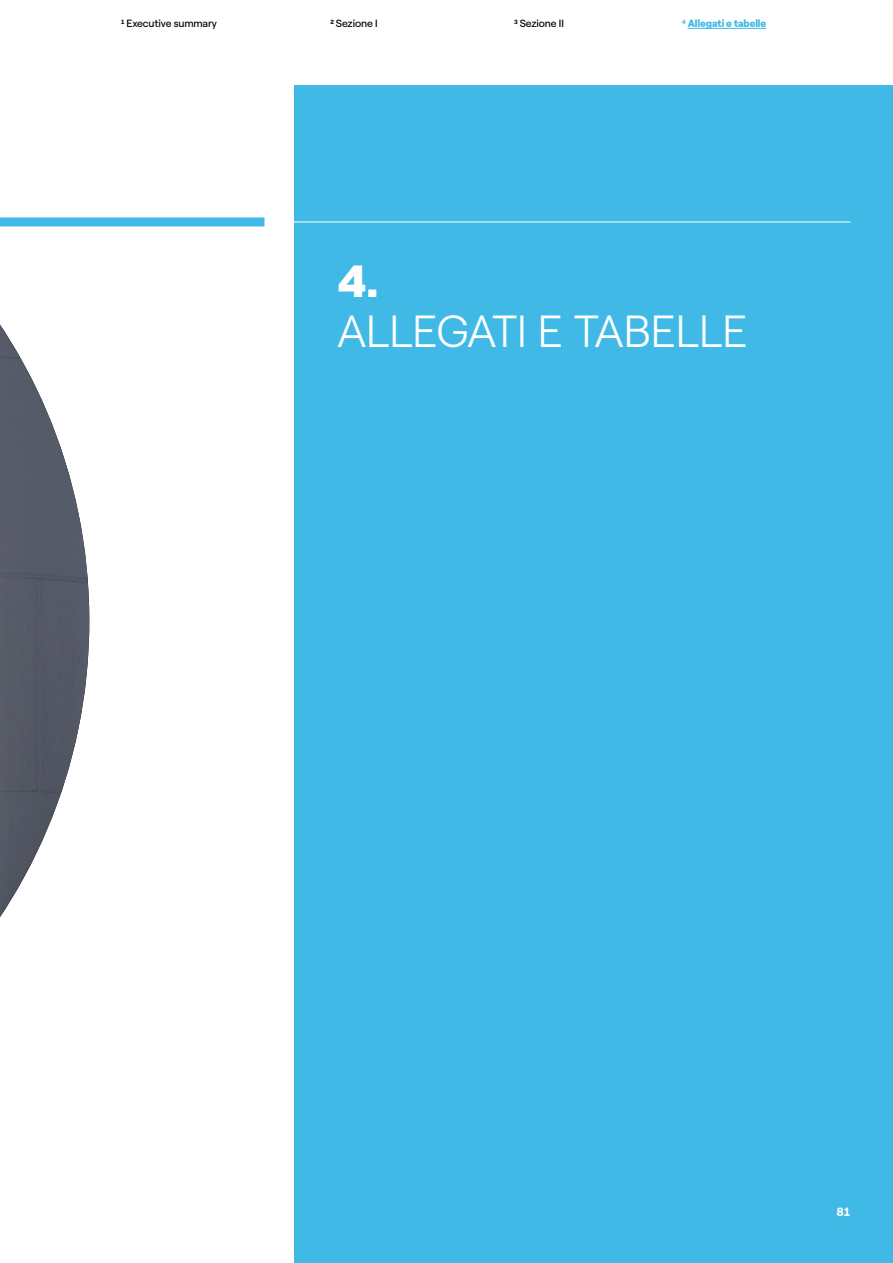
<style>
.page{position:relative;width:893px;height:1263px;background:#fff}
.page>*{position:absolute;margin:0;border:0;box-sizing:border-box;transform-origin:0 0}
.t1{font:300 45px "Roobert ENEL";color:#fff}
.t2{font:900 45px "Roobert ENEL";color:#fff}
.t3{font:700 12px "Roobert ENEL";color:#fff}
.t4{font:10.5px "Roobert ENEL";letter-spacing:-.01em;color:#000}
.t5{font:900 10.5px "Roobert ENEL";letter-spacing:-.01em;color:#41b9e6}
</style>
<div class="page">
<div style="left:295px;top:85px;width:598px;height:1178px;background:#41b9e6"></div>
<hr style="left:0;top:222px;width:850px;height:1px;background:#fff">
<div style="left:0;top:217px;width:264px;height:9px;background:#41b9e6"></div>
<img style="left:0;top:325px;width:89px;height:592px">
<hr style="left:688px;top:28px;width:78px;height:1px;background:#41b9e6">
<p class="t4" style="left:330px;top:16px;width:49px"><sup>2</sup> Sezione I</p>
<p class="t4" style="left:514px;top:16px;width:51px"><sup>3</sup> Sezione II</p>
<p class="t4" style="left:121px;top:16px;width:98px"><sup>1</sup> Executive summary</p>
<p class="t5" style="left:682px;top:15px;width:86px"><sup>4</sup> Allegati e tabelle</p>
<h1 class="t2" style="left:337px;top:246px;width:42px">4.</h1>
<h1 class="t1" style="left:337px;top:298px;width:412px">ALLEGATI E TABELLE</h1>
<p class="t3" style="left:836px;top:1203px;width:16px">81</p>
</div>
